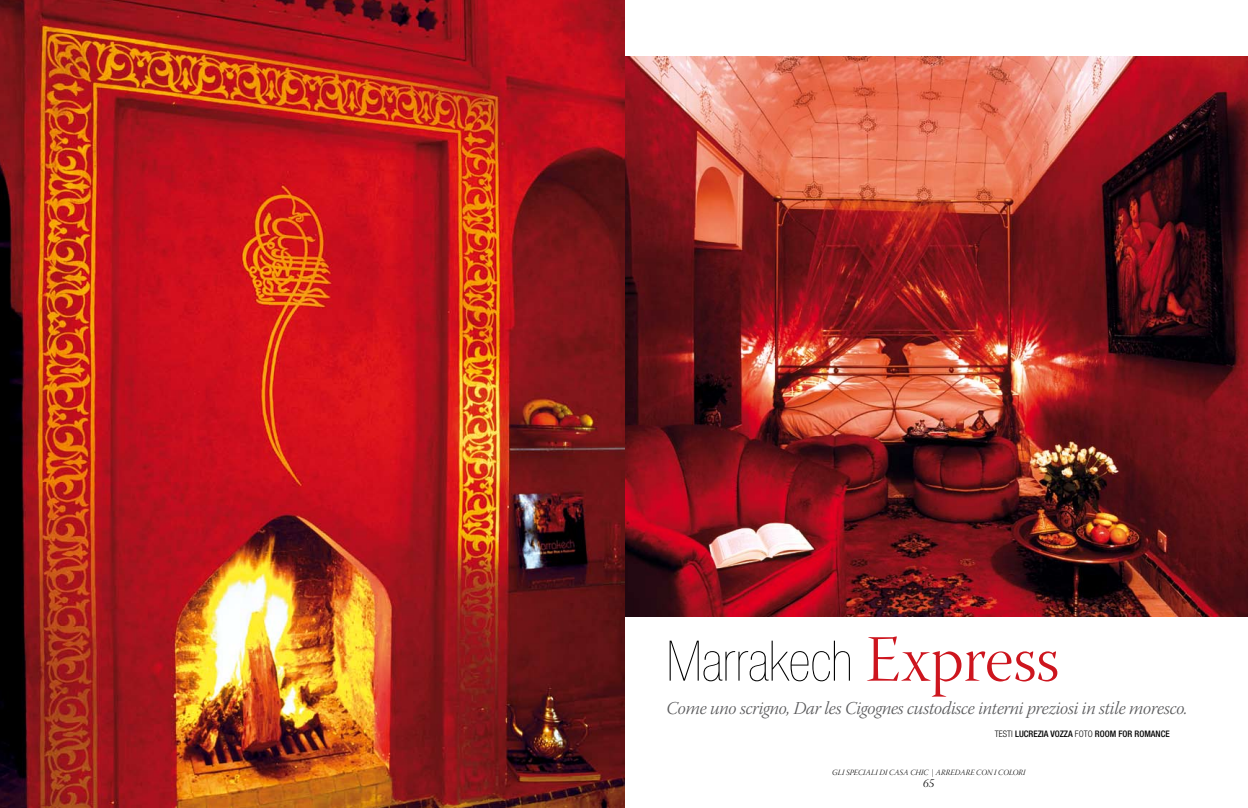
<style>
.page{position:relative;width:1248px;height:808px;background:#fff}
.page>*{position:absolute;margin:0;border:0;box-sizing:border-box;transform-origin:0 0}
.t1{font:900 condensed 56px "Helvetica Neue";color:#000}
.t2{font:18px "Warnock Pro Light It Subh";letter-spacing:-.01em;color:#58585a}
.t3{font:12px "Warnock Pro Light It Disp";color:#000}
.t4{font:500 condensed 9px "Helvetica Neue";color:#000}
.t5{font:8px "Warnock Pro Light It Disp";letter-spacing:.02em;color:#000}
.s1{font-family:"Warnock Pro Light Disp";font-weight:400;font-stretch:normal;font-size:66px;color:#cd151e}
.s2{font-weight:300}
</style>
<div class="page">
<img style="left:624px;top:57px;width:623px;height:560px">
<img style="left:0;top:0;width:624px;height:808px">
<h1 class="t1" style="left:666px;top:630px;width:394px">Marrakech <span class="s1">Express</span></h1>
<p class="t2" style="left:666px;top:699px;width:522px">Come uno scrigno, Dar les Cigognes custodisce interni preziosi in stile moresco.</p>
<p class="t4" style="left:994px;top:728px;width:176px"><span class="s2">TESTI</span> LUCREZIA VOZZA <span class="s2">FOTO</span> ROOM FOR ROMANCE</p>
<p class="t5" style="left:832px;top:768px;width:195px">GLI SPECIALI DI CASA CHIC | ARREDARE CON I COLORI</p>
<p class="t3" style="left:923px;top:777px;width:13px">65</p>
</div>
